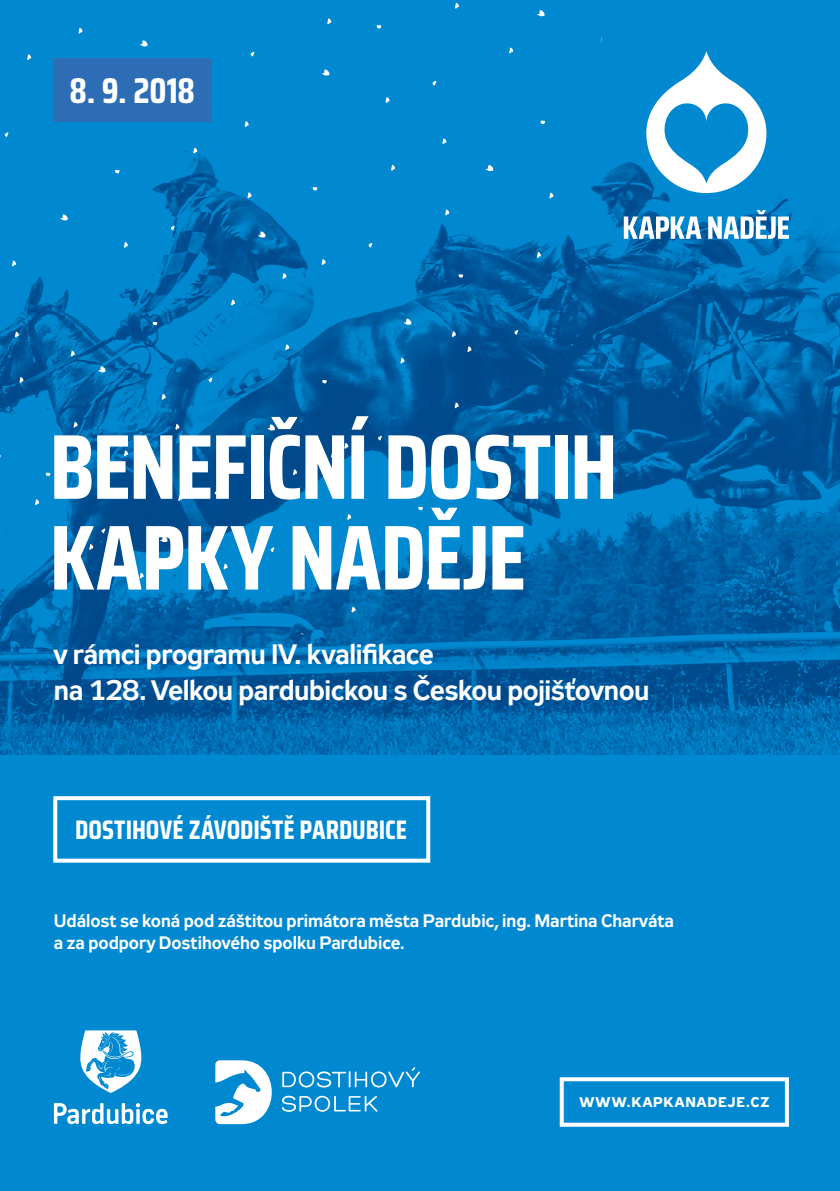
<style>
.page{position:relative;width:840px;height:1191px;background:#fff}
.page>*{position:absolute;margin:0;border:0;box-sizing:border-box;transform-origin:0 0}
.t1{font:700 92.2px/90.8px "Saira Condensed";letter-spacing:-.02em;color:#fff}
.t2{font:700 35.8px "Saira Condensed";color:#fff}
.t3{font:700 28px/36px "Zeppelin 31";letter-spacing:-.02em;color:#fff}
.t4{font:700 26.8px "Saira Condensed";color:#fff}
.t5{font:700 18px/22px "Zeppelin 31";letter-spacing:-.005em;color:#fff}
.t6{font:700 14px "Zeppelin 32";letter-spacing:.065em;color:#fff}
</style>
<div class="page">
<div style="left:0;top:0;width:839px;height:1191px;background:#0089d1"></div>
<img style="left:0;top:2px;width:839px;height:752px">
<svg style="left:140px;top:40px;width:8px;height:7px"></svg>
<svg style="left:250px;top:51px;width:4px;height:5px"></svg>
<svg style="left:326px;top:18px;width:6px;height:7px"></svg>
<svg style="left:321px;top:70px;width:8px;height:6px"></svg>
<svg style="left:375px;top:25px;width:6px;height:4px"></svg>
<svg style="left:432px;top:80px;width:4px;height:6px"></svg>
<svg style="left:385px;top:97px;width:5px;height:7px"></svg>
<svg style="left:508px;top:48px;width:5px;height:6px"></svg>
<svg style="left:454px;top:3px;width:5px;height:6px"></svg>
<svg style="left:258px;top:231px;width:8px;height:7px"></svg>
<svg style="left:311px;top:187px;width:6px;height:4px"></svg>
<svg style="left:368px;top:242px;width:4px;height:6px"></svg>
<svg style="left:321px;top:259px;width:5px;height:6px"></svg>
<svg style="left:444px;top:209px;width:5px;height:7px"></svg>
<svg style="left:441px;top:138px;width:6px;height:7px"></svg>
<svg style="left:390px;top:165px;width:5px;height:6px"></svg>
<svg style="left:536px;top:10px;width:8px;height:7px"></svg>
<svg style="left:600px;top:38px;width:5px;height:6px"></svg>
<svg style="left:403px;top:319px;width:8px;height:6px"></svg>
<svg style="left:457px;top:274px;width:6px;height:4px"></svg>
<svg style="left:514px;top:330px;width:4px;height:5px"></svg>
<svg style="left:466px;top:346px;width:6px;height:7px"></svg>
<svg style="left:590px;top:297px;width:5px;height:6px"></svg>
<svg style="left:587px;top:225px;width:5px;height:7px"></svg>
<svg style="left:536px;top:252px;width:5px;height:6px"></svg>
<svg style="left:485px;top:165px;width:8px;height:6px"></svg>
<svg style="left:539px;top:121px;width:6px;height:4px"></svg>
<svg style="left:595px;top:176px;width:4px;height:5px"></svg>
<svg style="left:548px;top:193px;width:6px;height:6px"></svg>
<svg style="left:529px;top:416px;width:8px;height:7px"></svg>
<svg style="left:583px;top:372px;width:5px;height:4px"></svg>
<svg style="left:592px;top:444px;width:5px;height:6px"></svg>
<svg style="left:14px;top:332px;width:6px;height:6px"></svg>
<svg style="left:12px;top:260px;width:5px;height:7px"></svg>
<svg style="left:60px;top:214px;width:8px;height:7px"></svg>
<svg style="left:114px;top:170px;width:6px;height:4px"></svg>
<svg style="left:170px;top:225px;width:4px;height:5px"></svg>
<svg style="left:123px;top:242px;width:5px;height:6px"></svg>
<svg style="left:247px;top:192px;width:5px;height:7px"></svg>
<svg style="left:244px;top:121px;width:5px;height:7px"></svg>
<svg style="left:193px;top:148px;width:5px;height:6px"></svg>
<svg style="left:73px;top:422px;width:5px;height:6px"></svg>
<svg style="left:70px;top:350px;width:5px;height:7px"></svg>
<svg style="left:19px;top:377px;width:5px;height:6px"></svg>
<svg style="left:98px;top:366px;width:8px;height:7px"></svg>
<svg style="left:152px;top:322px;width:5px;height:4px"></svg>
<svg style="left:208px;top:377px;width:4px;height:5px"></svg>
<svg style="left:161px;top:394px;width:5px;height:6px"></svg>
<svg style="left:284px;top:344px;width:6px;height:7px"></svg>
<svg style="left:282px;top:273px;width:5px;height:7px"></svg>
<svg style="left:230px;top:300px;width:6px;height:6px"></svg>
<svg style="left:4px;top:626px;width:5px;height:7px"></svg>
<svg style="left:12px;top:577px;width:4px;height:5px"></svg>
<svg style="left:89px;top:544px;width:5px;height:6px"></svg>
<svg style="left:86px;top:473px;width:5px;height:6px"></svg>
<svg style="left:35px;top:499px;width:5px;height:7px"></svg>
<svg style="left:45px;top:472px;width:5px;height:5px"></svg>
<svg style="left:101px;top:528px;width:4px;height:5px"></svg>
<svg style="left:54px;top:545px;width:5px;height:6px"></svg>
<svg style="left:178px;top:495px;width:5px;height:6px"></svg>
<svg style="left:175px;top:424px;width:5px;height:6px"></svg>
<svg style="left:123px;top:450px;width:6px;height:7px"></svg>
<svg style="left:4px;top:132px;width:4px;height:5px"></svg>
<svg style="left:78px;top:28px;width:5px;height:6px"></svg>
<svg style="left:27px;top:54px;width:5px;height:7px"></svg>
<svg style="left:7px;top:639px;width:7px;height:7px"></svg>
<svg style="left:60px;top:595px;width:6px;height:4px"></svg>
<svg style="left:117px;top:650px;width:4px;height:5px"></svg>
<svg style="left:193px;top:617px;width:5px;height:7px"></svg>
<svg style="left:190px;top:546px;width:6px;height:7px"></svg>
<svg style="left:139px;top:573px;width:5px;height:6px"></svg>
<svg style="left:478px;top:644px;width:8px;height:7px"></svg>
<svg style="left:532px;top:600px;width:5px;height:4px"></svg>
<svg style="left:588px;top:655px;width:4px;height:5px"></svg>
<svg style="left:610px;top:578px;width:2px;height:6px"></svg>
<svg style="left:605px;top:557px;width:7px;height:6px"></svg>
<svg style="left:221px;top:655px;width:5px;height:4px"></svg>
<svg style="left:351px;top:607px;width:5px;height:6px"></svg>
<svg style="left:299px;top:633px;width:6px;height:6px"></svg>
<svg style="left:363px;top:551px;width:8px;height:6px"></svg>
<svg style="left:417px;top:507px;width:5px;height:4px"></svg>
<svg style="left:473px;top:562px;width:4px;height:5px"></svg>
<svg style="left:426px;top:579px;width:5px;height:6px"></svg>
<svg style="left:550px;top:529px;width:5px;height:7px"></svg>
<svg style="left:547px;top:458px;width:5px;height:6px"></svg>
<svg style="left:495px;top:484px;width:6px;height:7px"></svg>
<svg style="left:160px;top:536px;width:8px;height:6px"></svg>
<svg style="left:214px;top:491px;width:5px;height:4px"></svg>
<svg style="left:270px;top:547px;width:4px;height:5px"></svg>
<svg style="left:223px;top:563px;width:5px;height:7px"></svg>
<svg style="left:346px;top:514px;width:6px;height:6px"></svg>
<svg style="left:344px;top:443px;width:5px;height:6px"></svg>
<svg style="left:292px;top:469px;width:5px;height:7px"></svg>
<svg style="left:267px;top:424px;width:8px;height:7px"></svg>
<svg style="left:321px;top:380px;width:6px;height:4px"></svg>
<svg style="left:377px;top:435px;width:4px;height:5px"></svg>
<svg style="left:330px;top:452px;width:5px;height:6px"></svg>
<svg style="left:454px;top:402px;width:5px;height:7px"></svg>
<svg style="left:451px;top:331px;width:5px;height:7px"></svg>
<svg style="left:400px;top:358px;width:5px;height:6px"></svg>
<svg style="left:623px;top:216px;width:78px;height:23px;background:#8ebddc"></svg>
<svg style="left:707px;top:210px;width:81px;height:29px"></svg>
<svg style="left:646px;top:51px;width:120px;height:142px"></svg>
<div style="left:54px;top:59px;width:158px;height:63px;background:#2c6db5"></div>
<div style="left:53px;top:796px;width:377px;height:66px;border:4px solid #fff"></div>
<svg style="left:215px;top:1060px;width:56px;height:64px"></svg>
<svg style="left:282px;top:1067px;width:138px;height:20px"></svg>
<svg style="left:281px;top:1095px;width:97px;height:17px"></svg>
<svg style="left:54px;top:1103px;width:113px;height:21px"></svg>
<svg style="left:80px;top:1030px;width:61px;height:63px"></svg>
<div style="left:559px;top:1077px;width:229px;height:49px;border:4px solid #fff"></div>
<h2 class="t2" style="left:69px;top:63px;width:127px">8. 9. 2018</h2>
<h1 class="t1" style="left:49px;top:420px;width:569px">BENEFIČNÍ DOSTIH<br>KAPKY NADĚJE</h1>
<h3 class="t3" style="left:54px;top:638px;width:596px">v rámci programu IV. kvalifikace<br>na 128. Velkou pardubickou s Českou pojišťovnou</h3>
<h3 class="t4" style="left:75px;top:809px;width:333px">DOSTIHOVÉ ZÁVODIŠTĚ PARDUBICE</h3>
<p class="t5" style="left:54px;top:911px;width:621px">Událost se koná pod záštitou primátora města Pardubic, ing. Martina Charváta a za podpory Dostihového spolku Pardubice.</p>
<p class="t6" style="left:579px;top:1094px;width:191px">WWW.KAPKANADEJE.CZ</p>
</div>
